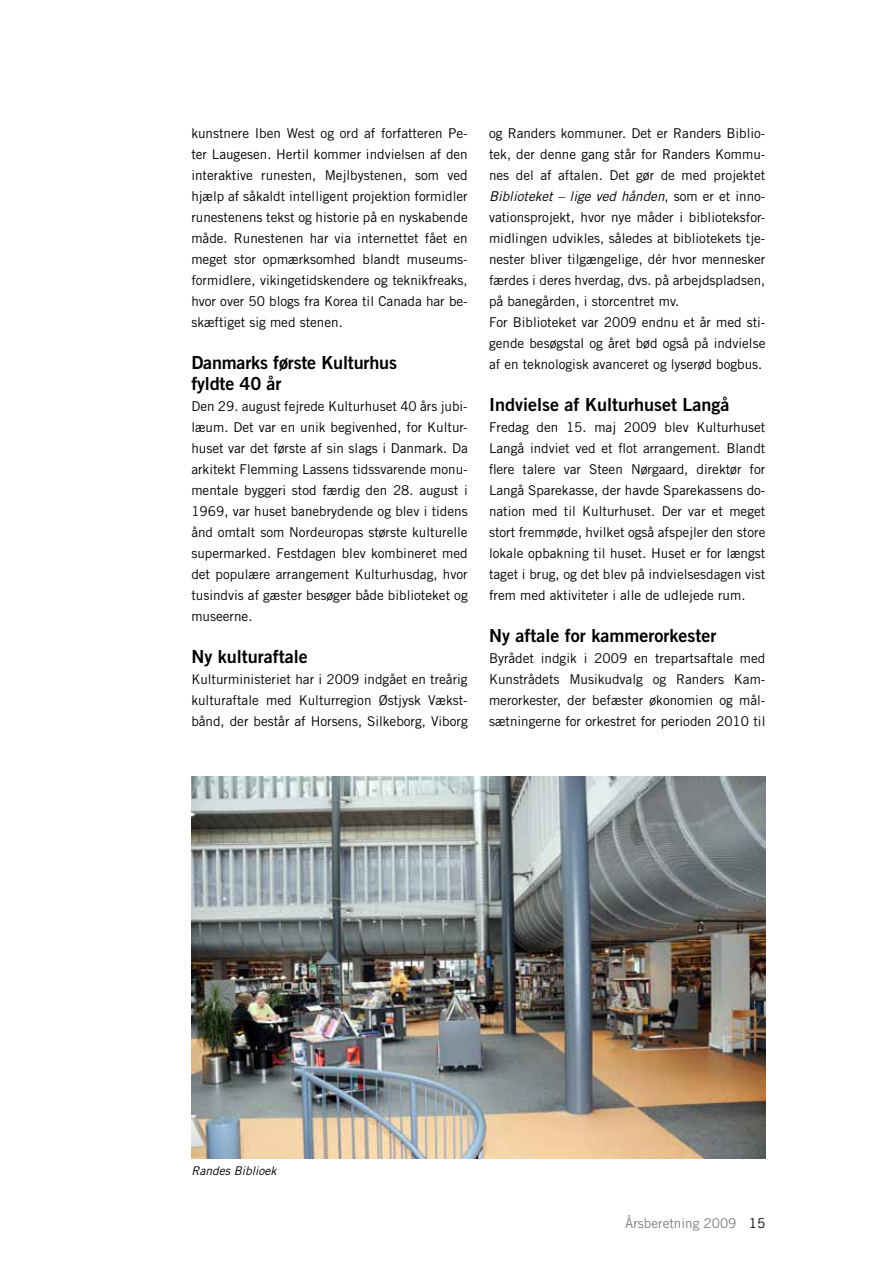
<style>
.page{position:relative;width:893px;height:1263px;background:#fff}
.page>*{position:absolute;margin:0;border:0;box-sizing:border-box;transform-origin:0 0}
.t1{font:18px/21px "Trade Gothic LT Bold Two";color:#000}
.t2{font:13.5px/21px "Trade Gothic LT";color:#000;text-align:justify}
.t3{font:13.5px "Trade Gothic LT";color:#80807f}
.t4{font:italic 12px "Trade Gothic LT";color:#000}
.s1{font-style:italic}
.s2{color:#000}
</style>
<div class="page">
<img style="left:191px;top:776px;width:574px;height:383px">
<p class="t2" style="left:191px;top:123px;width:278px">kunstnere Iben West og ord af forfatteren Pe&shy;ter Laugesen. Hertil kommer indvielsen af den interaktive runesten, Mejlbystenen, som ved hjælp af såkaldt intelligent projektion formidler runestenens tekst og historie på en nyskabende måde. Runestenen har via internettet fået en meget stor opmærksomhed blandt museums&shy;formidlere, vikingetidskendere og teknikfreaks, hvor over 50 blogs fra Korea til Canada har be&shy;skæftiget sig med stenen.</p>
<h1 class="t1" style="left:191px;top:352px;width:207px">Danmarks første Kulturhus fyldte 40 år</h1>
<p class="t2" style="left:191px;top:396px;width:278px">Den 29. august fejrede Kulturhuset 40 års jubi&shy;læum. Det var en unik begivenhed, for Kultur&shy;huset var det første af sin slags i Danmark. Da arkitekt Flemming Lassens tidssvarende monu&shy;mentale byggeri stod færdig den 28. august i 1969, var huset banebrydende og blev i tidens ånd omtalt som Nordeuropas største kulturelle supermarked. Festdagen blev kombineret med det populære arrangement Kulturhusdag, hvor tusindvis af gæster besøger både biblioteket og museerne.</p>
<h1 class="t1" style="left:191px;top:646px;width:118px">Ny kulturaftale</h1>
<p class="t2" style="left:191px;top:669px;width:278px">Kulturministeriet har i 2009 indgået en treårig kulturaftale med Kulturregion Østjysk Vækst&shy;bånd, der består af Horsens, Silkeborg, Viborg</p>
<p class="t2" style="left:489px;top:123px;width:278px;text-align:left">og Randers kommuner. Det er Randers Biblio&shy;tek, der denne gang står for Randers Kommu&shy;nes del af aftalen. Det gør de med projektet <span class="s1">Biblioteket – lige ved hånden</span>, som er et inno&shy;vationsprojekt, hvor nye måder i biblioteksfor&shy;midlingen udvikles, således at bibliotekets tje&shy;nester bliver tilgængelige, dér hvor mennesker færdes i deres hverdag, dvs. på arbejdspladsen, på banegården, i storcentret mv.<br>For Biblioteket var 2009 endnu et år med sti&shy;gende besøgstal og året bød også på indvielse af en teknologisk avanceret og lyserød bogbus.</p>
<h1 class="t1" style="left:489px;top:394px;width:242px">Indvielse af Kulturhuset Langå</h1>
<p class="t2" style="left:489px;top:417px;width:278px">Fredag den 15. maj 2009 blev Kulturhuset Langå indviet ved et flot arrangement. Blandt flere talere var Steen Nørgaard, direktør for Langå Sparekasse, der havde Sparekassens do&shy;nation med til Kulturhuset. Der var et meget stort fremmøde, hvilket også afspejler den store lokale opbakning til huset. Huset er for længst taget i brug, og det blev på indvielsesdagen vist frem med aktiviteter i alle de udlejede rum.</p>
<h1 class="t1" style="left:489px;top:625px;width:229px">Ny aftale for kammerorkester</h1>
<p class="t2" style="left:489px;top:648px;width:278px">Byrådet indgik i 2009 en trepartsaftale med Kunstrådets Musikudvalg og Randers Kam&shy;merorkester, der befæster økonomien og mål&shy;sætningerne for orkestret for perioden 2010 til</p>
<p class="t4" style="left:191px;top:1163px;width:87px">Randes Biblioek</p>
<p class="t3" style="left:625px;top:1215px;width:142px">Årsberetning 2009 <span class="s2">15</span></p>
</div>
